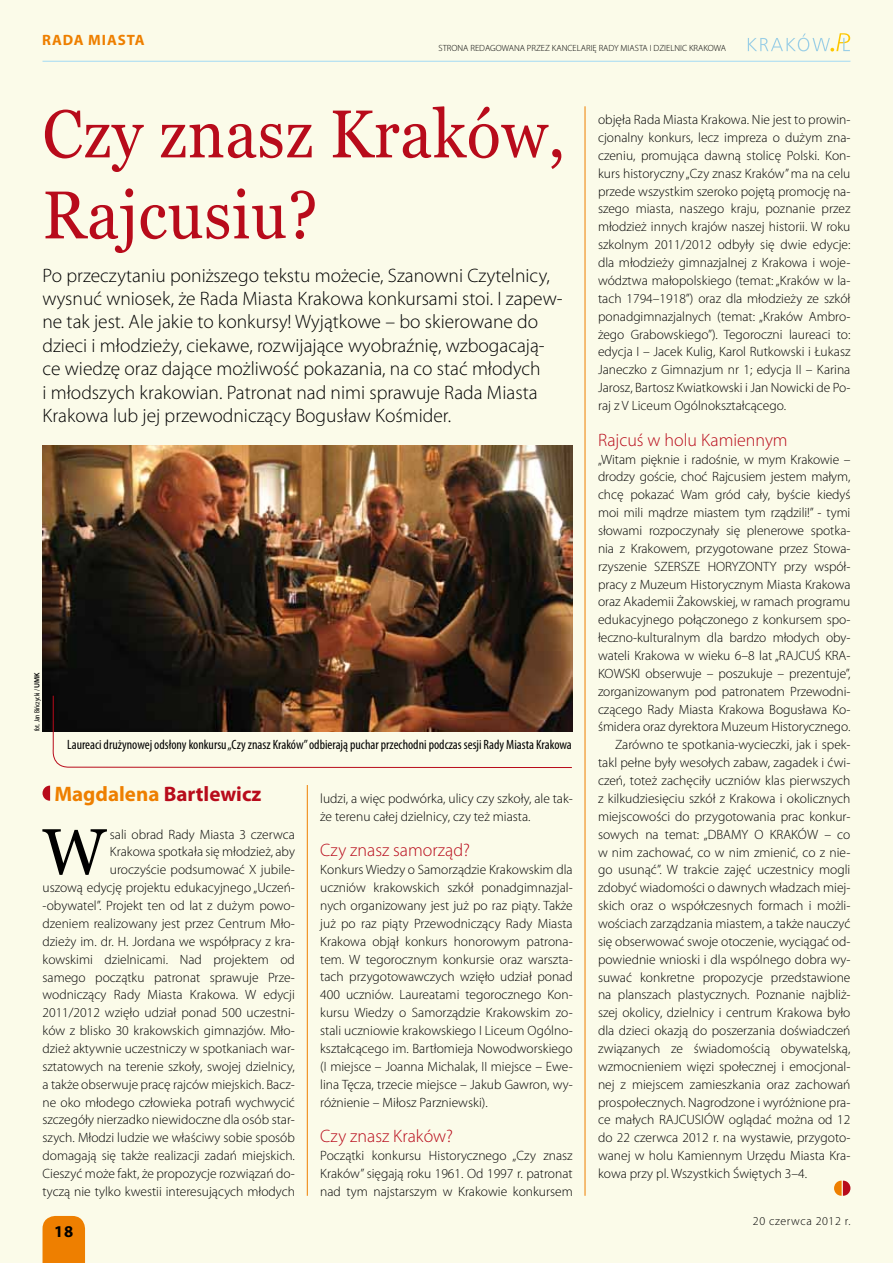
<style>
.page{position:relative;width:893px;height:1263px;background:#fbfbe9}
.page>*{position:absolute;margin:0;border:0;box-sizing:border-box;transform-origin:0 0}
.t1{font:67.5px/81px "Georgia";letter-spacing:.01em;color:#b80b1b;scale:.93 1}
.t2{font:65.1px "Georgia";color:#000}
.t3{font:700 21px "Myriad Pro";color:#b80b1b}
.t4{font:300 19.5px/23.4px "Myriad Pro";color:#000}
.t5{font:300 18px "Myriad Pro";color:#b80b1b}
.t6{font:700 16.5px "Myriad Pro";color:#000}
.t7{font:700 15px "Myriad Pro";color:#ee7f00}
.t8{font:300 13.5px/17.9px "Myriad Pro";color:#000;text-align:justify}
.t9{font:condensed 13.5px "Myriad Pro";color:#000}
.t10{font:300 12px "Myriad Pro";letter-spacing:.05em;color:#000}
.t11{font:300 9px "Myriad Pro";color:#000}
.t12{font:condensed 7.5px "Myriad Pro";color:#000}
.s1{font-weight:600;font-stretch:normal}
.s2{color:#ee7f00}
</style>
<div class="page">
<div style="left:43px;top:1216px;width:42px;height:47px;background:#ee7f00"></div>
<hr style="left:43px;top:61px;width:807px;height:1px;background:#a2daf4">
<svg style="left:748px;top:33px;width:102px;height:19px"></svg>
<img style="left:43px;top:446px;width:529px;height:285px">
<svg style="left:834px;top:1180px;width:16px;height:16px"></svg>
<hr style="left:585px;top:106px;width:1px;height:1090px;background:#ee7f00">
<hr style="left:307px;top:785px;width:1px;height:411px;background:#ee7f00">
<svg style="left:51px;top:695px;width:522px;height:73px"></svg>
<svg style="left:43px;top:785px;width:7px;height:16px"></svg>
<p class="t7" style="left:42px;top:30px;width:22px">Rada</p>
<p class="t7" style="left:88px;top:30px;width:11px">miasta</p>
<p class="t11" style="left:439px;top:42px;width:289px">STRONA REDAGOWANA PRZEZ KANCELARIĘ RADY MIASTA I DZIELNIC KRAKOWA</p>
<h1 class="t1" style="left:43px;top:95px;width:563px">Czy znasz Kraków,<br>Rajcusiu?</h1>
<p class="t4" style="left:42px;top:263px;width:522px">Po przeczytaniu poniższego tekstu możecie, Szanowni Czytelnicy, wysnuć wniosek, że Rada Miasta Krakowa konkursami stoi. I zapew&shy;ne tak jest. Ale jakie to konkursy! Wyjątkowe – bo skierowane do dzieci i młodzieży, ciekawe, rozwijające wyobraźnię, wzbogacają&shy;ce wiedzę oraz dające możliwość pokazania, na co stać młodych<br>i młodszych krakowian. Patronat nad nimi sprawuje Rada Miasta Krakowa lub jej przewodniczący Bogusław Kośmider.</p>
<p class="t12" style="left:32px;top:731px;width:61px;rotate:-90deg">fot. Jan Bińczycki / <span class="s1">UMK</span></p>
<p class="t9" style="left:67px;top:737px;width:506px">Laureaci drużynowej odsłony konkursu „Czy znasz Kraków” odbierają puchar przechodni podczas sesji Rady Miasta Krakowa</p>
<h3 class="t3" style="left:54px;top:780px;width:209px"><span class="s2">Magdalena</span> Bartlewicz</h3>
<p class="t8" style="left:320px;top:789px;width:254px">ludzi, a więc podwórka, ulicy czy szkoły, ale tak&shy;że terenu całej dzielnicy, czy też miasta.</p>
<h3 class="t5" style="left:320px;top:840px;width:151px">Czy znasz samorząd?</h3>
<p class="t8" style="left:320px;top:861px;width:254px">Konkurs Wiedzy o Samorządzie Krakowskim dla uczniów krakowskich szkół ponadgimnazjal&shy;nych organizowany jest już po raz piąty. Także już po raz piąty Przewodniczący Rady Miasta Krakowa objął konkurs honorowym patrona&shy;tem. W tegorocznym konkursie oraz warszta&shy;tach przygotowawczych wzięło udział ponad 400 uczniów. Laureatami tegorocznego Kon&shy;kursu Wiedzy o Samorządzie Krakowskim zo&shy;stali uczniowie krakowskiego I Liceum Ogólno&shy;kształcącego im. Bartłomieja Nowodworskiego (I miejsce – Joanna Michalak, II miejsce – Ewe&shy;lina Tęcza, trzecie miejsce – Jakub Gawron, wy&shy;różnienie – Miłosz Parzniewski).</p>
<h3 class="t5" style="left:320px;top:1125px;width:134px">Czy znasz Kraków?</h3>
<p class="t8" style="left:320px;top:1146px;width:254px">Początki konkursu Historycznego „Czy znasz Kraków” sięgają roku 1961. Od 1997 r. patronat nad tym najstarszym w Krakowie konkursem</p>
<h2 class="t2" style="left:43px;top:812px;width:65px">W</h2>
<p class="t8" style="left:43px;top:825px;width:254px;text-align:right">sali obrad Rady Miasta 3 czerwca<br>Krakowa spotkała się młodzież, aby<br>uroczyście podsumować X jubile-<br>uszową edycję projektu edukacyjnego „Uczeń--obywatel”. Projekt ten od lat z dużym powo&shy;dzeniem realizowany jest przez Centrum Mło&shy;dzieży im. dr. H. Jordana we współpracy z kra&shy;kowskimi dzielnicami. Nad projektem od samego początku patronat sprawuje Prze&shy;wodniczący Rady Miasta Krakowa. W edycji 2011/2012 wzięło udział ponad 500 uczestni&shy;ków z blisko 30 krakowskich gimnazjów. Mło&shy;dzież aktywnie uczestniczy w spotkaniach war&shy;sztatowych na terenie szkoły, swojej dzielnicy, a także obserwuje pracę rajców miejskich. Bacz&shy;ne oko młodego człowieka potrafi wychwycić szczegóły nierzadko niewidoczne dla osób star&shy;szych. Młodzi ludzie we właściwy sobie sposób domagają się także realizacji zadań miejskich.<br>Cieszyć może fakt, że propozycje rozwiązań do&shy;tyczą nie tylko kwestii interesujących młodych</p>
<p class="t6" style="left:54px;top:1221px;width:21px">18</p>
<p class="t8" style="left:598px;top:111px;width:254px">objęła Rada Miasta Krakowa. Nie jest to prowin&shy;cjonalny konkurs, lecz impreza o dużym zna&shy;czeniu, promująca dawną stolicę Polski. Kon&shy;kurs historyczny „Czy znasz Kraków” ma na celu przede wszystkim szeroko pojętą promocję na&shy;szego miasta, naszego kraju, poznanie przez młodzież innych krajów naszej historii. W roku szkolnym 2011/2012 odbyły się dwie edycje: dla młodzieży gimnazjalnej z Krakowa i woje&shy;wództwa małopolskiego (temat: „Kraków w la&shy;tach 1794–1918”) oraz dla młodzieży ze szkół ponadgimnazjalnych (temat: „Kraków Ambro&shy;żego Grabowskiego”). Tegoroczni laureaci to: edycja I – Jacek Kulig, Karol Rutkowski i Łukasz Janeczko z Gimnazjum nr 1; edycja II – Karina Jarosz, Bartosz Kwiatkowski i Jan Nowicki de Po&shy;raj z V Liceum Ogólnokształcącego.</p>
<h3 class="t5" style="left:598px;top:429px;width:191px">Rajcuś w holu Kamiennym</h3>
<p class="t8" style="left:598px;top:450px;width:254px">„Witam pięknie i radośnie, w mym Krakowie –</p>
<p class="t8" style="left:598px;top:468px;width:254px">drodzy goście, choć Rajcusiem jestem małym,</p>
<p class="t8" style="left:598px;top:486px;width:254px">chcę pokazać Wam gród cały, byście kiedyś</p>
<p class="t8" style="left:598px;top:503px;width:254px">moi mili mądrze miastem tym rządzili!” - tymi</p>
<p class="t8" style="left:598px;top:521px;width:254px">słowami rozpoczynały się plenerowe spotka-</p>
<p class="t8" style="left:598px;top:539px;width:254px">nia z Krakowem, przygotowane przez Stowa-</p>
<p class="t8" style="left:598px;top:557px;width:254px">rzyszenie SZERSZE HORYZONTY przy współ-</p>
<p class="t8" style="left:598px;top:575px;width:254px">pracy z Muzeum Historycznym Miasta Krakowa</p>
<p class="t8" style="left:598px;top:593px;width:254px">oraz Akademii Żakowskiej, w ramach programu</p>
<p class="t8" style="left:598px;top:611px;width:254px">edukacyjnego połączonego z konkursem spo-</p>
<p class="t8" style="left:598px;top:629px;width:254px">łeczno-kulturalnym dla bardzo młodych oby-</p>
<p class="t8" style="left:598px;top:646px;width:254px">wateli Krakowa w wieku 6–8 lat „RAJCUŚ KRA-</p>
<p class="t8" style="left:598px;top:664px;width:254px">KOWSKI obserwuje – poszukuje – prezentuje”,</p>
<p class="t8" style="left:598px;top:682px;width:254px">zorganizowanym pod patronatem Przewodni-</p>
<p class="t8" style="left:598px;top:700px;width:254px">czącego Rady Miasta Krakowa Bogusława Ko-</p>
<p class="t8" style="left:598px;top:718px;width:254px">śmidera oraz dyrektora Muzeum Historycznego.</p>
<p class="t8" style="left:615px;top:736px;width:237px">Zarówno te spotkania-wycieczki, jak i spek-</p>
<p class="t8" style="left:598px;top:754px;width:254px">takl pełne były wesołych zabaw, zagadek i ćwi-</p>
<p class="t8" style="left:598px;top:771px;width:254px">czeń, toteż zachęciły uczniów klas pierwszych</p>
<p class="t8" style="left:598px;top:789px;width:254px">z kilkudziesięciu szkół z Krakowa i okolicznych</p>
<p class="t8" style="left:598px;top:807px;width:254px">miejscowości do przygotowania prac konkur-</p>
<p class="t8" style="left:598px;top:825px;width:254px">sowych na temat: „DBAMY O KRAKÓW – co</p>
<p class="t8" style="left:598px;top:843px;width:254px">w nim zachować, co w nim zmienić, co z nie-</p>
<p class="t8" style="left:598px;top:861px;width:254px">go usunąć”. W trakcie zajęć uczestnicy mogli</p>
<p class="t8" style="left:598px;top:879px;width:254px">zdobyć wiadomości o dawnych władzach miej-</p>
<p class="t8" style="left:598px;top:896px;width:254px">skich oraz o współczesnych formach i możli-</p>
<p class="t8" style="left:598px;top:914px;width:254px">wościach zarządzania miastem, a także nauczyć</p>
<p class="t8" style="left:598px;top:932px;width:254px">się obserwować swoje otoczenie, wyciągać od-</p>
<p class="t8" style="left:598px;top:950px;width:254px">powiednie wnioski i dla wspólnego dobra wy-</p>
<p class="t8" style="left:598px;top:968px;width:254px">suwać konkretne propozycje przedstawione</p>
<p class="t8" style="left:598px;top:986px;width:254px">na planszach plastycznych. Poznanie najbliż-</p>
<p class="t8" style="left:598px;top:1004px;width:254px">szej okolicy, dzielnicy i centrum Krakowa było</p>
<p class="t8" style="left:598px;top:1021px;width:254px">dla dzieci okazją do poszerzania doświadczeń</p>
<p class="t8" style="left:598px;top:1039px;width:254px">związanych ze świadomością obywatelską,</p>
<p class="t8" style="left:598px;top:1057px;width:254px">wzmocnieniem więzi społecznej i emocjonal-</p>
<p class="t8" style="left:598px;top:1075px;width:254px">nej z miejscem zamieszkania oraz zachowań</p>
<p class="t8" style="left:598px;top:1093px;width:254px">prospołecznych. Nagrodzone i wyróżnione pra-</p>
<p class="t8" style="left:598px;top:1111px;width:254px">ce małych RAJCUSIÓW oglądać można od 12</p>
<p class="t8" style="left:598px;top:1129px;width:254px">do 22 czerwca 2012 r. na wystawie, przygoto-</p>
<p class="t8" style="left:598px;top:1146px;width:254px">wanej w holu Kamiennym Urzędu Miasta Kra-</p>
<p class="t8" style="left:598px;top:1164px;width:211px">kowa przy pl. Wszystkich Świętych 3–4.</p>
<p class="t10" style="left:753px;top:1213px;width:99px">20 czerwca 2012 r.</p>
</div>
